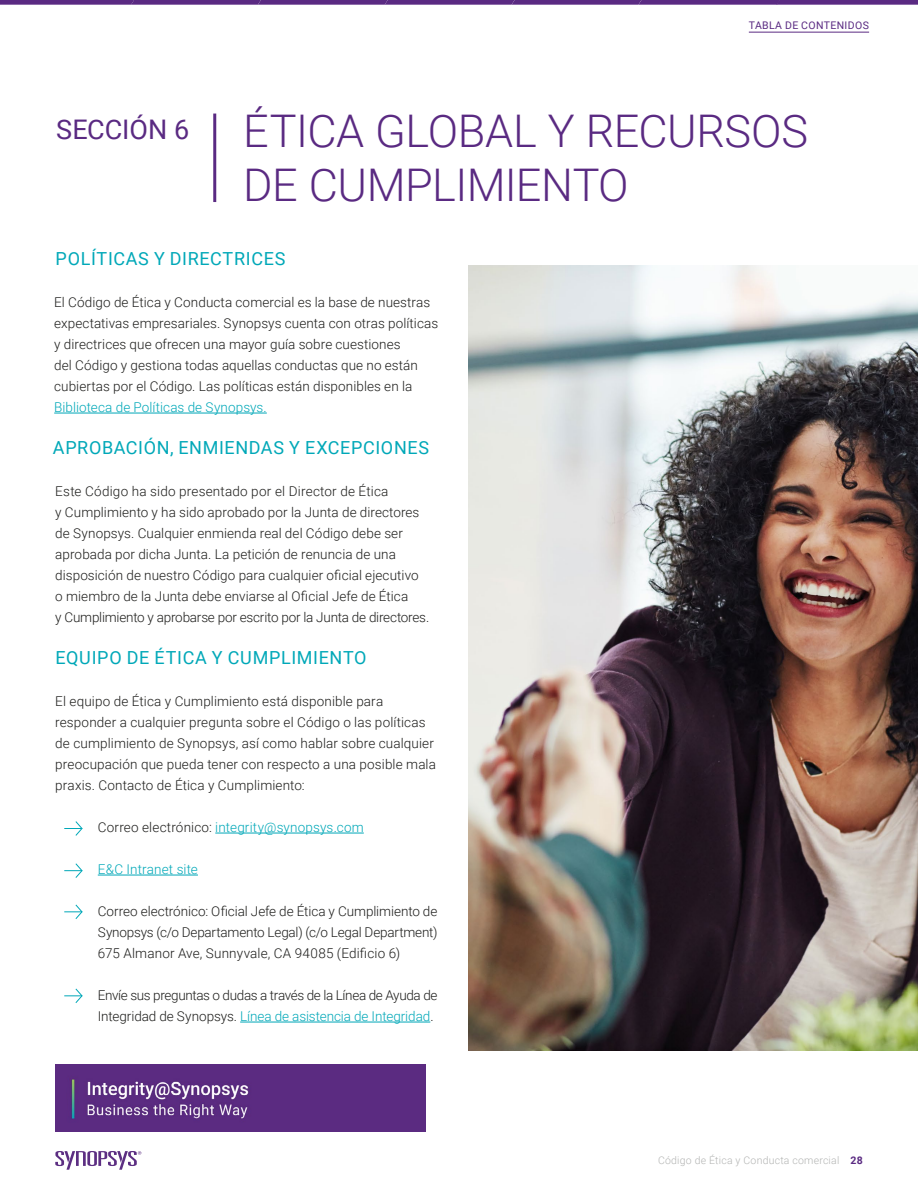
<style>
.page{position:relative;width:918px;height:1188px;background:#fff}
.page>*{position:absolute;margin:0;border:0;box-sizing:border-box;transform-origin:0 0}
.t1{font:300 45px/54px "Roboto";letter-spacing:-.01em;color:#5a2a82}
.t2{font:27px "Roboto";color:#5a2a82}
.t3{font:18px "Roboto";letter-spacing:.035em;color:#00a8b8}
.t4{font:300 13.5px/21px "Roboto";letter-spacing:.005em;color:#1d1d1b}
.t5{font:300 13.5px/21px "Roboto";letter-spacing:-.015em;color:#1d1d1b}
.t6{font:300 13.5px "Roboto";letter-spacing:.01em;color:#00a8b8}
.t7{font:300 10.5px "Roboto";letter-spacing:.02em;color:#b3b4b3}
.t8{font:10.5px "Roboto";letter-spacing:.035em;color:#5a2a82}
.s1{color:#1d1d1b}
.s2{color:#00a8b8}
.s3{font-weight:700;color:#5a2a82}
</style>
<div class="page">
<hr style="left:213px;top:114px;width:3px;height:88px;background:#5a2a82">
<hr style="left:54px;top:413px;width:213px;height:1px;background:#00a8b8">
<hr style="left:215px;top:833px;width:149px;height:1px;background:#00a8b8">
<hr style="left:98px;top:875px;width:100px;height:1px;background:#00a8b8">
<hr style="left:240px;top:1022px;width:190px;height:1px;background:#00a8b8">
<svg style="left:64px;top:821px;width:19px;height:15px"></svg>
<svg style="left:64px;top:863px;width:19px;height:15px"></svg>
<svg style="left:64px;top:904px;width:19px;height:15px"></svg>
<svg style="left:64px;top:988px;width:19px;height:15px"></svg>
<img style="left:469px;top:265px;width:449px;height:785px">
<img style="left:55px;top:1064px;width:370px;height:68px">
<svg style="left:55px;top:1151px;width:86px;height:19px"></svg>
<hr style="left:749px;top:32px;width:120px;height:1px;background:#5a2a82">
<svg style="left:0;top:0;width:918px;height:5px;background:#64378a"></svg>
<h2 class="t2" style="left:56px;top:111px;width:135px">SECCIÓN 6</h2>
<p class="t8" style="left:749px;top:18px;width:122px">TABLA DE CONTENIDOS</p>
<h1 class="t1" style="left:243px;top:103px;width:566px">ÉTICA GLOBAL Y RECURSOS<br>DE CUMPLIMIENTO</h1>
<h3 class="t3" style="left:56px;top:246px;width:231px">POLÍTICAS Y DIRECTRICES</h3>
<p class="t4" style="left:54px;top:291px;width:385px">El Código de Ética y Conducta comercial es la base de nuestras expectativas empresariales. Synopsys cuenta con otras políticas y directrices que ofrecen una mayor guía sobre cuestiones<br>del Código y gestiona todas aquellas conductas que no están cubiertas por el Código. Las políticas están disponibles en la</p>
<p class="t6" style="left:54px;top:398px;width:214px">Biblioteca de Políticas de Synopsys.</p>
<h3 class="t3" style="left:53px;top:435px;width:378px">APROBACIÓN, ENMIENDAS Y EXCEPCIONES</h3>
<p class="t4" style="left:55px;top:480px;width:375px">Este Código ha sido presentado por el Director de Ética<br>y Cumplimiento y ha sido aprobado por la Junta de directores de Synopsys. Cualquier enmienda real del Código debe ser aprobada por dicha Junta. La petición de renuncia de una disposición de nuestro Código para cualquier oficial ejecutivo o miembro de la Junta debe enviarse al Oficial Jefe de Ética<br>y Cumplimiento y aprobarse por escrito por la Junta de directores.</p>
<h3 class="t3" style="left:56px;top:645px;width:312px">EQUIPO DE ÉTICA Y CUMPLIMIENTO</h3>
<p class="t4" style="left:55px;top:690px;width:382px">El equipo de Ética y Cumplimiento está disponible para responder a cualquier pregunta sobre el Código o las políticas de cumplimiento de Synopsys, así como hablar sobre cualquier preocupación que pueda tener con respecto a una posible mala praxis. Contacto de Ética y Cumplimiento:</p>
<p class="t6" style="left:98px;top:818px;width:267px"><span class="s1">Correo electrónico:</span> integrity@synopsys.com</p>
<p class="t6" style="left:98px;top:860px;width:102px">E&amp;C Intranet site</p>
<p class="t4" style="left:98px;top:900px;width:341px;text-align:justify">Correo electrónico: Oficial Jefe de Ética y Cumplimiento de Synopsys (c/o Departamento Legal) (c/o Legal Department)<br>675 Almanor Ave, Sunnyvale, CA 94085 (Edificio 6)</p>
<p class="t5" style="left:98px;top:984px;width:341px">Envíe sus preguntas o dudas a través de la Línea de Ayuda de<br>Integridad de Synopsys. <span class="s2">Línea de asistencia de Integridad</span>.</p>
<p class="t7" style="left:658px;top:1153px;width:206px">Código de Ética y Conducta comercial <span class="s3">28</span></p>
</div>
